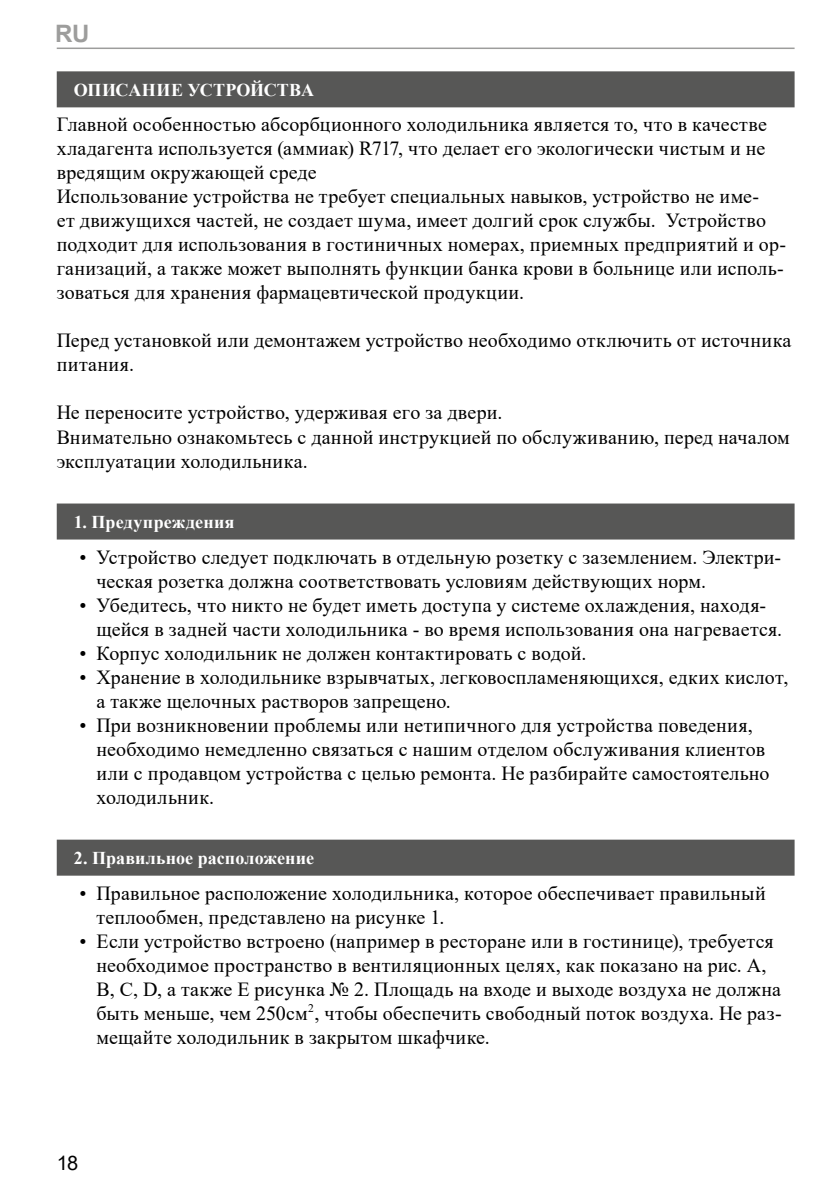
<style>
.page{position:relative;width:840px;height:1191px;background:#fff}
.page>*{position:absolute;margin:0;border:0;box-sizing:border-box;transform-origin:0 0}
.t1{font:700 24px "Arial";color:#9d9d9c}
.t2{font:20px/24px "Times New Roman";letter-spacing:.01em;color:#000}
.t3{font:20px "Arial";color:#000}
.t4{font:700 18px "Times New Roman";letter-spacing:.005em;color:#fff}
</style>
<div class="page">
<hr style="left:57px;top:48px;width:737px;height:1px;background:#9d9d9c">
<div style="left:57px;top:71px;width:737px;height:36px;background:#575756"></div>
<div style="left:57px;top:503px;width:737px;height:36px;background:#575756"></div>
<div style="left:57px;top:839px;width:737px;height:36px;background:#575756"></div>
<p class="t1" style="left:55px;top:16px;width:36px">RU</p>
<p class="t4" style="left:74px;top:77px;width:242px">ОПИСАНИЕ УСТРОЙСТВА</p>
<p class="t2" style="left:57px;top:112px;width:730px">Главной особенностью абсорбционного холодильника является то, что в качестве хладагента используется (аммиак) R717, что делает его экологически чистым и не вредящим окружающей среде<br>Использование устройства не требует специальных навыков, устройство не име-<br>ет движущихся частей, не создает шума, имеет долгий срок службы. Устройство подходит для использования в гостиничных номерах, приемных предприятий и ор&shy;ганизаций, а также может выполнять функции банка крови в больнице или исполь&shy;зоваться для хранения фармацевтической продукции.</p>
<p class="t2" style="left:57px;top:328px;width:735px">Перед установкой или демонтажем устройство необходимо отключить от источника питания.</p>
<p class="t2" style="left:57px;top:400px;width:734px">Не переносите устройство, удерживая его за двери.<br>Внимательно ознакомьтесь с данной инструкцией по обслуживанию, перед началом эксплуатации холодильника.</p>
<p class="t4" style="left:74px;top:509px;width:162px">1. Предупреждения</p>
<p class="t2" style="left:96px;top:544px;width:686px;text-indent:-17px">• Устройство следует подключать в отдельную розетку с заземлением. Электри&shy;ческая розетка должна соответствовать условиям действующих норм.</p>
<p class="t2" style="left:96px;top:592px;width:686px;text-indent:-17px">• Убедитесь, что никто не будет иметь доступа у системе охлаждения, находя&shy;щейся в задней части холодильника - во время использования она нагревается.</p>
<p class="t2" style="left:79px;top:640px;width:508px">• Корпус холодильник не должен контактировать с водой.</p>
<p class="t2" style="left:96px;top:664px;width:693px;text-indent:-17px">• Хранение в холодильнике взрывчатых, легковоспламеняющихся, едких кислот, а также щелочных растворов запрещено.</p>
<p class="t2" style="left:96px;top:712px;width:674px;text-indent:-17px">• При возникновении проблемы или нетипичного для устройства поведения, необходимо немедленно связаться с нашим отделом обслуживания клиентов или с продавцом устройства с целью ремонта. Не разбирайте самостоятельно холодильник.</p>
<p class="t4" style="left:74px;top:845px;width:242px">2. Правильное расположение</p>
<p class="t2" style="left:96px;top:880px;width:670px;text-indent:-17px">• Правильное расположение холодильника, которое обеспечивает правильный теплообмен, представлено на рисунке 1.</p>
<p class="t2" style="left:96px;top:928px;width:686px;text-indent:-17px">• Если устройство встроено (например в ресторане или в гостинице), требуется необходимое пространство в вентиляционных целях, как показано на рис. A, B, C, D, а также E рисунка № 2. Площадь на входе и выходе воздуха не должна быть меньше, чем 250см<sup>2</sup>, чтобы обеспечить свободный поток воздуха. Не раз&shy;мещайте холодильник в закрытом шкафчике.</p>
<p class="t3" style="left:57px;top:1148px;width:23px">18</p>
</div>
